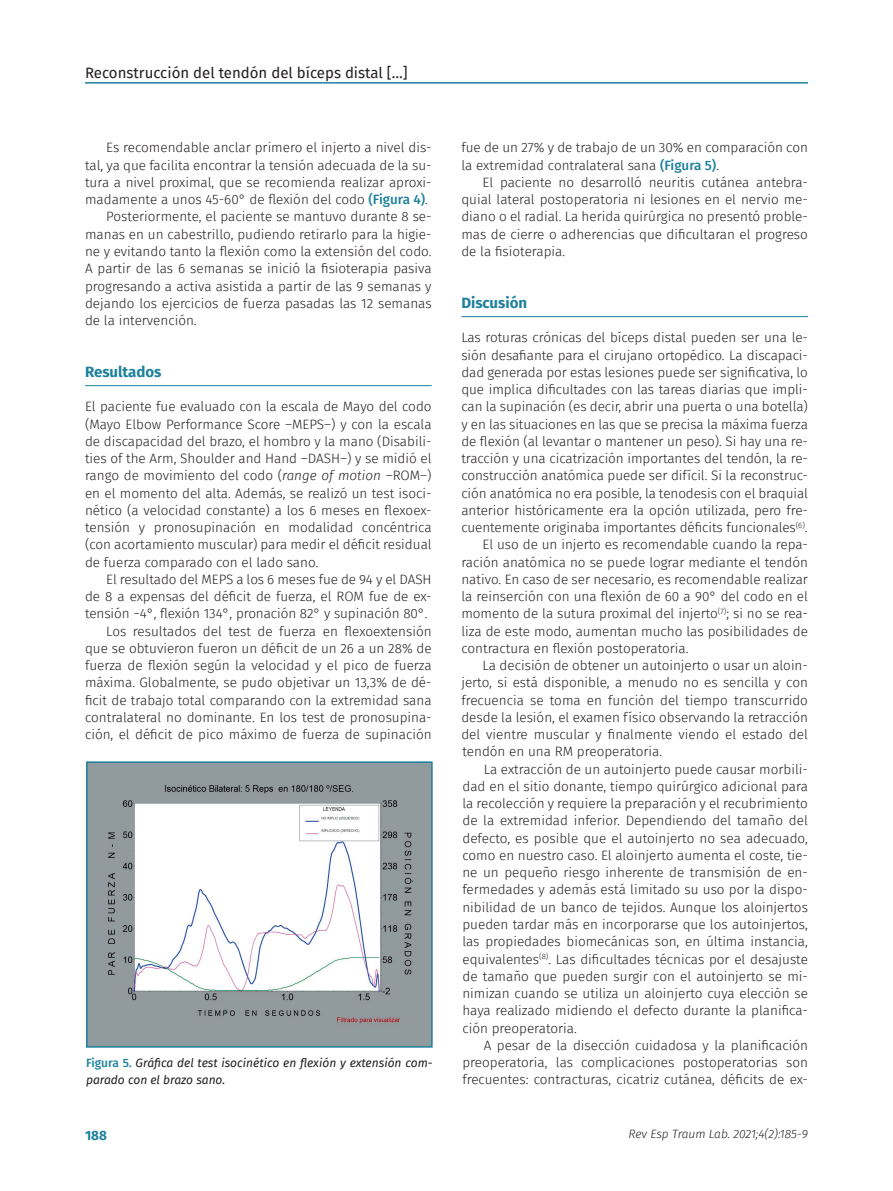
<style>
.page{position:relative;width:893px;height:1191px;background:#fff}
.page>*{position:absolute;margin:0;border:0;box-sizing:border-box;transform-origin:0 0}
.t1{font:15px "Fira Sans FS";color:#231f20}
.Ladillo{font:700 15px "Fira Sans FS";color:#1d819c}
.Párrafo_general{font:300 13.5px/17.2px "Fira Sans FS";color:#231f20;text-align:justify}
.Primer_párrafo{font:300 13.5px/17.2px "Fira Sans FS";letter-spacing:-.005em;color:#231f20;text-align:justify}
.t2{font:700 13.5px "Fira Sans FS";color:#1d819c}
.Pie_de_foto{font:italic 12px/17.2px "Fira Sans FS";color:#231f20}
.t3{font:italic 300 12px "Fira Sans FS";letter-spacing:-.005em;color:#231f20}
.s1{font-weight:500;color:#1d819c}
.s2{font-style:italic}
.s3{font-weight:500;font-style:normal;color:#1d819c}
</style>
<div class="page">
<hr style="left:85px;top:82px;width:723px;height:2px;background:#1d819c">
<hr style="left:85px;top:385px;width:347px;height:1px;background:#1d819c">
<hr style="left:461px;top:316px;width:347px;height:1px;background:#1d819c">
<img style="left:89px;top:764px;width:341px;height:280px">
<div style="left:86px;top:761px;width:347px;height:286px;border:2px solid #1d819c"></div>
<p class="t1" style="left:85px;top:62px;width:324px">Reconstrucción del tendón del bíceps distal […]</p>
<p class="Párrafo_general" style="left:85px;top:139px;width:348px;text-indent:21px">Es recomendable anclar primero el injerto a nivel dis&shy;tal, ya que facilita encontrar la tensión adecuada de la su&shy;tura a nivel proximal, que se recomienda realizar aproxi&shy;madamente a unos 45-60° de flexión del codo <span class="s1">(Figura 4)</span>.</p>
<p class="Párrafo_general" style="left:85px;top:208px;width:348px;text-indent:21px">Posteriormente, el paciente se mantuvo durante 8 se&shy;manas en un cabestrillo, pudiendo retirarlo para la higie&shy;ne y evitando tanto la flexión como la extensión del codo.<br>A partir de las 6 semanas se inició la fisioterapia pasiva progresando a activa asistida a partir de las 9 semanas y dejando los ejercicios de fuerza pasadas las 12 semanas de la intervención.</p>
<p class="Ladillo" style="left:85px;top:360px;width:78px">Resultados</p>
<p class="Primer_párrafo" style="left:85px;top:398px;width:348px">El paciente fue evaluado con la escala de Mayo del codo (Mayo Elbow Performance Score –MEPS–) y con la escala de discapacidad del brazo, el hombro y la mano (Disabili&shy;ties of the Arm, Shoulder and Hand –DASH–) y se midió el rango de movimiento del codo (<span class="s2">range of motion</span> –ROM–) en el momento del alta. Además, se realizó un test isoci&shy;nético (a velocidad constante) a los 6 meses en flexoex&shy;tensión y pronosupinación en modalidad concéntrica (con acortamiento muscular) para medir el déficit residual de fuerza comparado con el lado sano.</p>
<p class="Párrafo_general" style="left:85px;top:570px;width:348px;text-indent:21px">El resultado del MEPS a los 6 meses fue de 94 y el DASH de 8 a expensas del déficit de fuerza, el ROM fue de ex&shy;tensión −4°, flexión 134°, pronación 82° y supinación 80°.</p>
<p class="Párrafo_general" style="left:85px;top:622px;width:348px;text-indent:21px">Los resultados del test de fuerza en flexoextensión que se obtuvieron fueron un déficit de un 26 a un 28% de fuerza de flexión según la velocidad y el pico de fuerza máxima. Globalmente, se pudo objetivar un 13,3% de dé&shy;ficit de trabajo total comparando con la extremidad sana contralateral no dominante. En los test de pronosupina&shy;ción, el déficit de pico máximo de fuerza de supinación</p>
<p class="Pie_de_foto" style="left:86px;top:1054px;width:348px"><span class="s3">Figura 5.</span> Gráfica del test isocinético en flexión y extensión com&shy;parado con el brazo sano.</p>
<p class="Párrafo_general" style="left:461px;top:139px;width:348px">fue de un 27% y de trabajo de un 30% en comparación con la extremidad contralateral sana <span class="s1">(Figura 5)</span>.</p>
<p class="Párrafo_general" style="left:461px;top:174px;width:348px;text-indent:21px">El paciente no desarrolló neuritis cutánea antebra&shy;quial lateral postoperatoria ni lesiones en el nervio me&shy;diano o el radial. La herida quirúrgica no presentó proble&shy;mas de cierre o adherencias que dificultaran el progreso de la fisioterapia.</p>
<p class="Ladillo" style="left:461px;top:291px;width:67px">Discusión</p>
<p class="Primer_párrafo" style="left:461px;top:329px;width:348px">Las roturas crónicas del bíceps distal pueden ser una le&shy;sión desafiante para el cirujano ortopédico. La discapaci&shy;dad generada por estas lesiones puede ser significativa, lo que implica dificultades con las tareas diarias que impli&shy;can la supinación (es decir, abrir una puerta o una botella) y en las situaciones en las que se precisa la máxima fuerza de flexión (al levantar o mantener un peso). Si hay una re&shy;tracción y una cicatrización importantes del tendón, la re&shy;construcción anatómica puede ser difícil. Si la reconstruc&shy;ción anatómica no era posible, la tenodesis con el braquial anterior históricamente era la opción utilizada, pero fre&shy;cuentemente originaba importantes déficits funcionales<sup>(6)</sup>.</p>
<p class="Párrafo_general" style="left:461px;top:536px;width:348px;text-indent:21px">El uso de un injerto es recomendable cuando la repa&shy;ración anatómica no se puede lograr mediante el tendón nativo. En caso de ser necesario, es recomendable realizar la reinserción con una flexión de 60 a 90° del codo en el momento de la sutura proximal del injerto<sup>(7)</sup>; si no se rea&shy;liza de este modo, aumentan mucho las posibilidades de contractura en flexión postoperatoria.</p>
<p class="Párrafo_general" style="left:461px;top:657px;width:348px;text-indent:21px">La decisión de obtener un autoinjerto o usar un aloin&shy;jerto, si está disponible, a menudo no es sencilla y con frecuencia se toma en función del tiempo transcurrido desde la lesión, el examen físico observando la retracción del vientre muscular y finalmente viendo el estado del tendón en una RM preoperatoria.</p>
<p class="Párrafo_general" style="left:462px;top:760px;width:347px;text-indent:21px">La extracción de un autoinjerto puede causar morbili&shy;dad en el sitio donante, tiempo quirúrgico adicional para la recolección y requiere la preparación y el recubrimiento de la extremidad inferior. Dependiendo del tamaño del defecto, es posible que el autoinjerto no sea adecuado, como en nuestro caso. El aloinjerto aumenta el coste, tie&shy;ne un pequeño riesgo inherente de transmisión de en&shy;fermedades y además está limitado su uso por la dispo&shy;nibilidad de un banco de tejidos. Aunque los aloinjertos pueden tardar más en incorporarse que los autoinjertos, las propiedades biomecánicas son, en última instancia, equivalentes<sup>(8)</sup>. Las dificultades técnicas por el desajuste de tamaño que pueden surgir con el autoinjerto se mi&shy;nimizan cuando se utiliza un aloinjerto cuya elección se haya realizado midiendo el defecto durante la planifica&shy;ción preoperatoria.</p>
<p class="Párrafo_general" style="left:462px;top:1036px;width:347px;text-indent:21px">A pesar de la disección cuidadosa y la planificación preoperatoria, las complicaciones postoperatorias son frecuentes: contracturas, cicatriz cutánea, déficits de ex-</p>
<p class="t2" style="left:85px;top:1124px;width:23px">188</p>
<p class="t3" style="left:628px;top:1125px;width:181px">Rev Esp Traum Lab. 2021;4(2):185-9</p>
</div>
